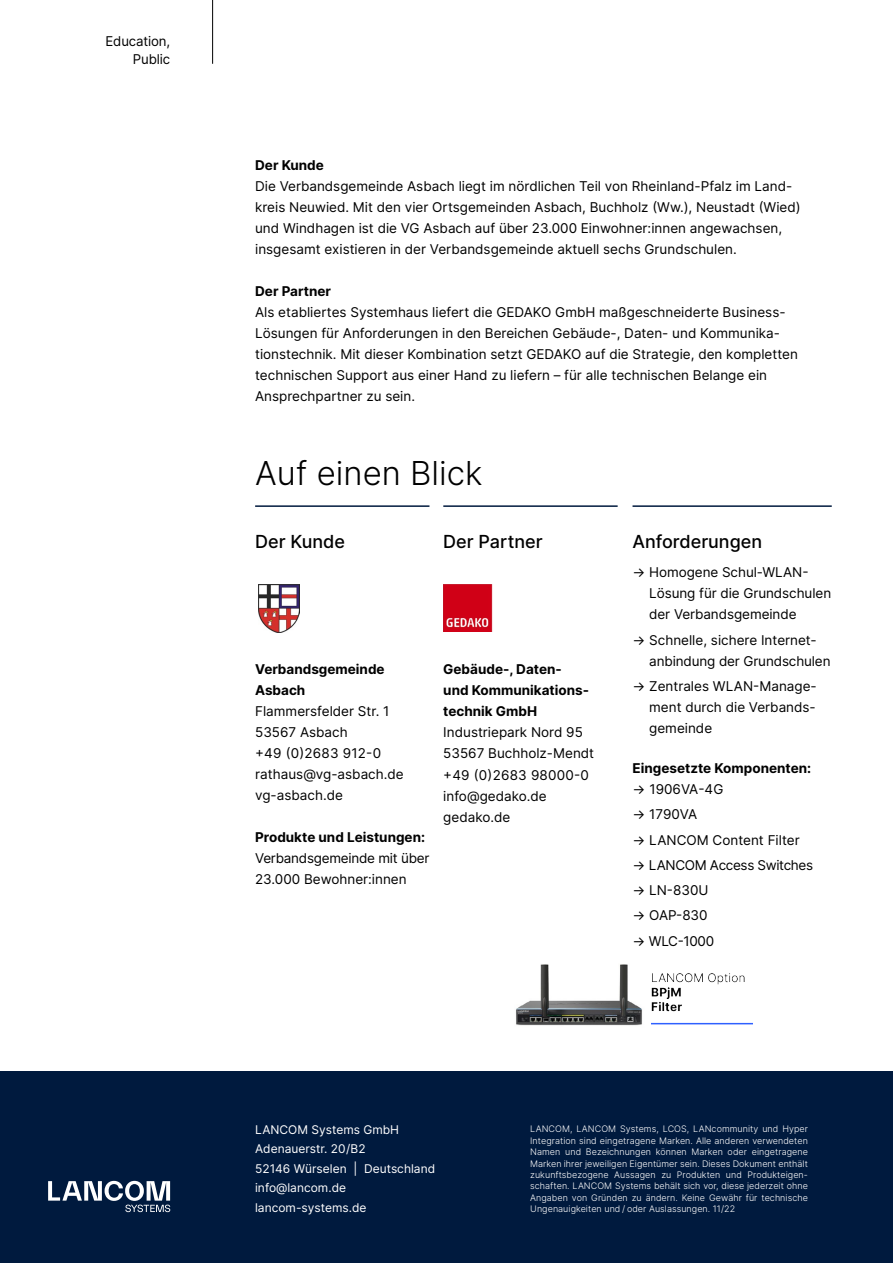
<style>
.page{position:relative;width:893px;height:1263px;background:#fff}
.page>*{position:absolute;margin:0;border:0;box-sizing:border-box;transform-origin:0 0}
.Headline{font:300 33px "Inter";color:#000}
.Subline{font:500 18px "Inter";color:#000}
.Fließtext{font:13.5px/21px "Inter";color:#000}
.Fließtext-2{font:700 13.5px/21px "Inter";color:#000}
.Fließtext-3{font:13.5px/21px "Inter";letter-spacing:-.02em;color:#000}
.Fließtext-4{font:13.5px "Inter";letter-spacing:-.025em;color:#000}
.t1{font:12px/19.5px "Inter";color:#fff}
.t2{font:300 9px/11.4px "Inter";letter-spacing:.005em;color:#fff;text-align:justify}
.s1{font-weight:400}
</style>
<div class="page">
<div style="left:0;top:1071px;width:893px;height:192px;background:#001a3e"></div>
<hr style="left:212px;top:0;width:1px;height:64px;background:#000">
<hr style="left:255px;top:505px;width:174px;height:2px;background:#001a3e">
<hr style="left:443px;top:505px;width:175px;height:2px;background:#001a3e">
<hr style="left:632px;top:505px;width:200px;height:2px;background:#001a3e">
<img style="left:259px;top:584px;width:41px;height:49px">
<img style="left:443px;top:585px;width:50px;height:47px">
<img style="left:516px;top:964px;width:126px;height:62px">
<img style="left:651px;top:973px;width:102px;height:52px">
<svg style="left:48px;top:1181px;width:122px;height:31px"></svg>
<p class="Fließtext" style="left:106px;top:32px;width:66px;line-height:18px;text-align:right">Education,<br>Public</p>
<p class="Fließtext-2" style="left:255px;top:154px;width:70px">Der Kunde</p>
<p class="Fließtext" style="left:255px;top:175px;width:547px">Die Verbandsgemeinde Asbach liegt im nördlichen Teil von Rheinland-Pfalz im Land&shy;kreis Neuwied. Mit den vier Ortsgemeinden Asbach, Buchholz (Ww.), Neustadt (Wied) und Windhagen ist die VG Asbach auf über 23.000 Einwohner:innen angewachsen, insgesamt existieren in der Verbandsgemeinde aktuell sechs Grundschulen.</p>
<p class="Fließtext-2" style="left:255px;top:280px;width:78px">Der Partner</p>
<p class="Fließtext" style="left:255px;top:301px;width:544px">Als etabliertes Systemhaus liefert die GEDAKO GmbH maßgeschneiderte Business-Lösungen für Anforderungen in den Bereichen Gebäude-, Daten- und Kommunika&shy;tionstechnik. Mit dieser Kombination setzt GEDAKO auf die Strategie, den kompletten technischen Support aus einer Hand zu liefern – für alle technischen Belange ein Ansprechpartner zu sein.</p>
<p class="Headline" style="left:255px;top:449px;width:229px">Auf einen Blick</p>
<p class="Subline" style="left:255px;top:528px;width:91px">Der Kunde</p>
<p class="Subline" style="left:443px;top:528px;width:101px">Der Partner</p>
<p class="Fließtext-2" style="left:255px;top:658px;width:136px">Verbandsgemeinde<br>Asbach<br><span class="s1">Flammersfelder Str. 1</span></p>
<p class="Fließtext" style="left:255px;top:721px;width:94px">53567 Asbach</p>
<p class="Fließtext" style="left:255px;top:742px;width:150px">+49 (0)2683 912-0 rathaus@vg-asbach.de</p>
<p class="Fließtext" style="left:255px;top:784px;width:89px">vg-asbach.de</p>
<p class="Fließtext-2" style="left:255px;top:826px;width:171px">Produkte und Leistungen:</p>
<p class="Fließtext-3" style="left:255px;top:847px;width:176px">Verbandsgemeinde mit über<br>23.000 Bewohner:innen</p>
<p class="Fließtext-2" style="left:443px;top:658px;width:152px">Gebäude-, Daten-<br>und Kommunikations&shy;technik GmbH<br><span class="s1">Industriepark Nord 95<br>53567 Buchholz-Mendt</span></p>
<p class="Fließtext" style="left:443px;top:764px;width:147px">+49 (0)2683 98000-0 info@gedako.de gedako.de</p>
<p class="Subline" style="left:632px;top:528px;width:131px">Anforderungen</p>
<p class="Fließtext" style="left:649px;top:562px;width:184px;text-indent:-17px">→ Homogene Schul-WLAN-<br>Lösung für die Grundschulen der Verbandsgemeinde</p>
<p class="Fließtext" style="left:649px;top:629px;width:183px;text-indent:-17px">→ Schnelle, sichere Internet&shy;anbindung der Grundschulen</p>
<p class="Fließtext" style="left:649px;top:675px;width:169px;text-align:justify;text-indent:-17px">→ Zentrales WLAN-Manage&shy;ment durch die Verbands&shy;gemeinde</p>
<p class="Fließtext-2" style="left:632px;top:757px;width:180px">Eingesetzte Komponenten:</p>
<p class="Fließtext" style="left:632px;top:778px;width:92px">→ 1906VA-4G</p>
<p class="Fließtext" style="left:632px;top:804px;width:66px">→ 1790VA</p>
<p class="Fließtext" style="left:632px;top:829px;width:169px">→ LANCOM Content Filter</p>
<p class="Fließtext-4" style="left:632px;top:855px;width:182px">→ LANCOM Access Switches</p>
<p class="Fließtext" style="left:632px;top:879px;width:77px">→ LN-830U</p>
<p class="Fließtext" style="left:632px;top:905px;width:77px">→ OAP-830</p>
<p class="Fließtext" style="left:632px;top:930px;width:83px">→ WLC-1000</p>
<p class="t1" style="left:255px;top:1119px;width:182px">LANCOM Systems GmbH<br>Adenauerstr. 20/B2<br>52146 Würselen | Deutschland info@lancom.de lancom-systems.de</p>
<p class="t2" style="left:530px;top:1123px;width:279px">LANCOM, LANCOM Systems, LCOS, LANcommunity und Hyper Integration sind eingetragene Marken. Alle anderen verwendeten Namen und Bezeichnungen können Marken oder eingetragene Marken ihrer jeweiligen Eigentümer sein. Dieses Dokument enthält zukunftsbezogene Aussagen zu Produkten und Produkteigen&shy;schaften. LANCOM Systems behält sich vor, diese jederzeit ohne Angaben von Gründen zu ändern. Keine Gewähr für technische Ungenauigkeiten und / oder Auslassungen. 11/22</p>
</div>
